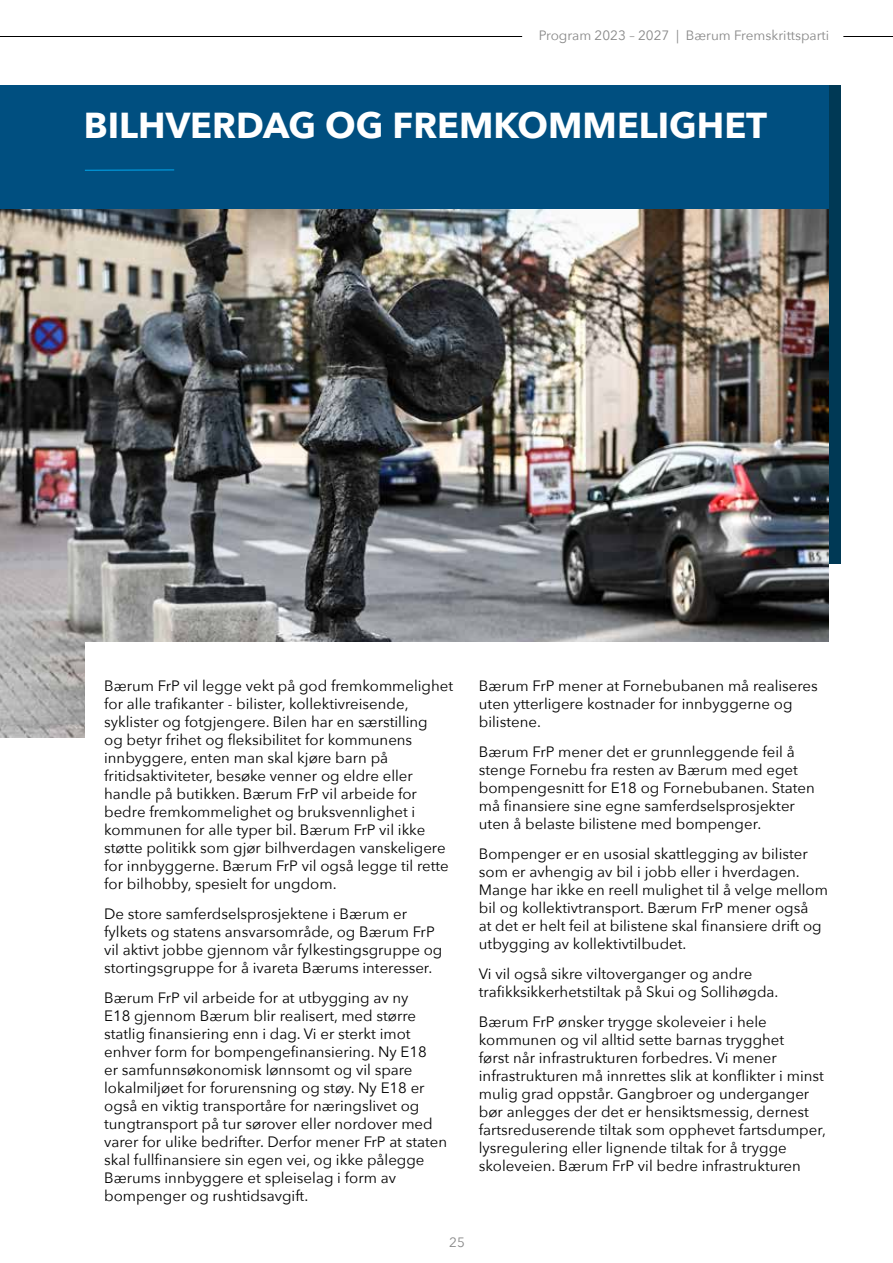
<style>
.page{position:relative;width:893px;height:1263px;background:#fff}
.page>*{position:absolute;margin:0;border:0;box-sizing:border-box;transform-origin:0 0}
.t1{font:700 36px "Avenir Next";color:#fff}
.t2{font:15px/18px "Avenir Next";color:#000}
.t3{font:13.5px "Avenir Next";color:#878787}
</style>
<div class="page">
<div style="left:817px;top:85px;width:24px;height:478px;background:#003955"></div>
<img style="left:0;top:208px;width:828px;height:530px">
<div style="left:0;top:85px;width:828px;height:123px;background:#004f80"></div>
<div style="left:85px;top:642px;width:758px;height:142px;background:#fff"></div>
<hr style="left:843px;top:36px;width:50px;height:1px;background:#000">
<hr style="left:0;top:36px;width:522px;height:1px;background:#000">
<hr style="left:85px;top:169px;width:89px;height:2px;background:#009fe3">
<p class="t3" style="left:539px;top:24px;width:292px">Program 2023 – 2027 | Bærum Fremskrittsparti</p>
<h1 class="t1" style="left:84px;top:94px;width:685px">BILHVERDAG OG FREMKOMMELIGHET</h1>
<p class="t2" style="left:104px;top:676px;width:350px">Bærum FrP vil legge vekt på god fremkommelighet for alle trafikanter - bilister, kollektivreisende, syklister og fotgjengere. Bilen har en særstilling<br>og betyr frihet og fleksibilitet for kommunens innbyggere, enten man skal kjøre barn på fritidsaktiviteter, besøke venner og eldre eller handle på butikken. Bærum FrP vil arbeide for bedre fremkommelighet og bruksvennlighet i kommunen for alle typer bil. Bærum FrP vil ikke støtte politikk som gjør bilhverdagen vanskeligere for innbyggerne. Bærum FrP vil også legge til rette for bilhobby, spesielt for ungdom.</p>
<p class="t2" style="left:104px;top:904px;width:340px">De store samferdselsprosjektene i Bærum er fylkets og statens ansvarsområde, og Bærum FrP vil aktivt jobbe gjennom vår fylkestingsgruppe og stortingsgruppe for å ivareta Bærums interesser.</p>
<p class="t2" style="left:104px;top:988px;width:344px">Bærum FrP vil arbeide for at utbygging av ny<br>E18 gjennom Bærum blir realisert, med større statlig finansiering enn i dag. Vi er sterkt imot enhver form for bompengefinansiering. Ny E18<br>er samfunnsøkonomisk lønnsomt og vil spare lokalmiljøet for forurensning og støy. Ny E18 er også en viktig transportåre for næringslivet og tungtransport på tur sørover eller nordover med varer for ulike bedrifter. Derfor mener FrP at staten skal fullfinansiere sin egen vei, og ikke pålegge Bærums innbyggere et spleiselag i form av bompenger og rushtidsavgift.</p>
<p class="t3" style="left:449px;top:1230px;width:17px">25</p>
<p class="t2" style="left:479px;top:676px;width:340px">Bærum FrP mener at Fornebubanen må realiseres uten ytterligere kostnader for innbyggerne og bilistene.</p>
<p class="t2" style="left:479px;top:742px;width:337px">Bærum FrP mener det er grunnleggende feil å stenge Fornebu fra resten av Bærum med eget bompengesnitt for E18 og Fornebubanen. Staten må finansiere sine egne samferdselsprosjekter uten å belaste bilistene med bompenger.</p>
<p class="t2" style="left:479px;top:844px;width:351px">Bompenger er en usosial skattlegging av bilister som er avhengig av bil i jobb eller i hverdagen.<br>Mange har ikke en reell mulighet til å velge mellom bil og kollektivtransport. Bærum FrP mener også<br>at det er helt feil at bilistene skal finansiere drift og utbygging av kollektivtilbudet.</p>
<p class="t2" style="left:479px;top:964px;width:301px">Vi vil også sikre viltoverganger og andre trafikksikkerhetstiltak på Skui og Sollihøgda.</p>
<p class="t2" style="left:479px;top:1012px;width:349px">Bærum FrP ønsker trygge skoleveier i hele kommunen og vil alltid sette barnas trygghet<br>først når infrastrukturen forbedres. Vi mener infrastrukturen må innrettes slik at konflikter i minst mulig grad oppstår. Gangbroer og underganger bør anlegges der det er hensiktsmessig, dernest fartsreduserende tiltak som opphevet fartsdumper, lysregulering eller lignende tiltak for å trygge skoleveien. Bærum FrP vil bedre infrastrukturen</p>
</div>
